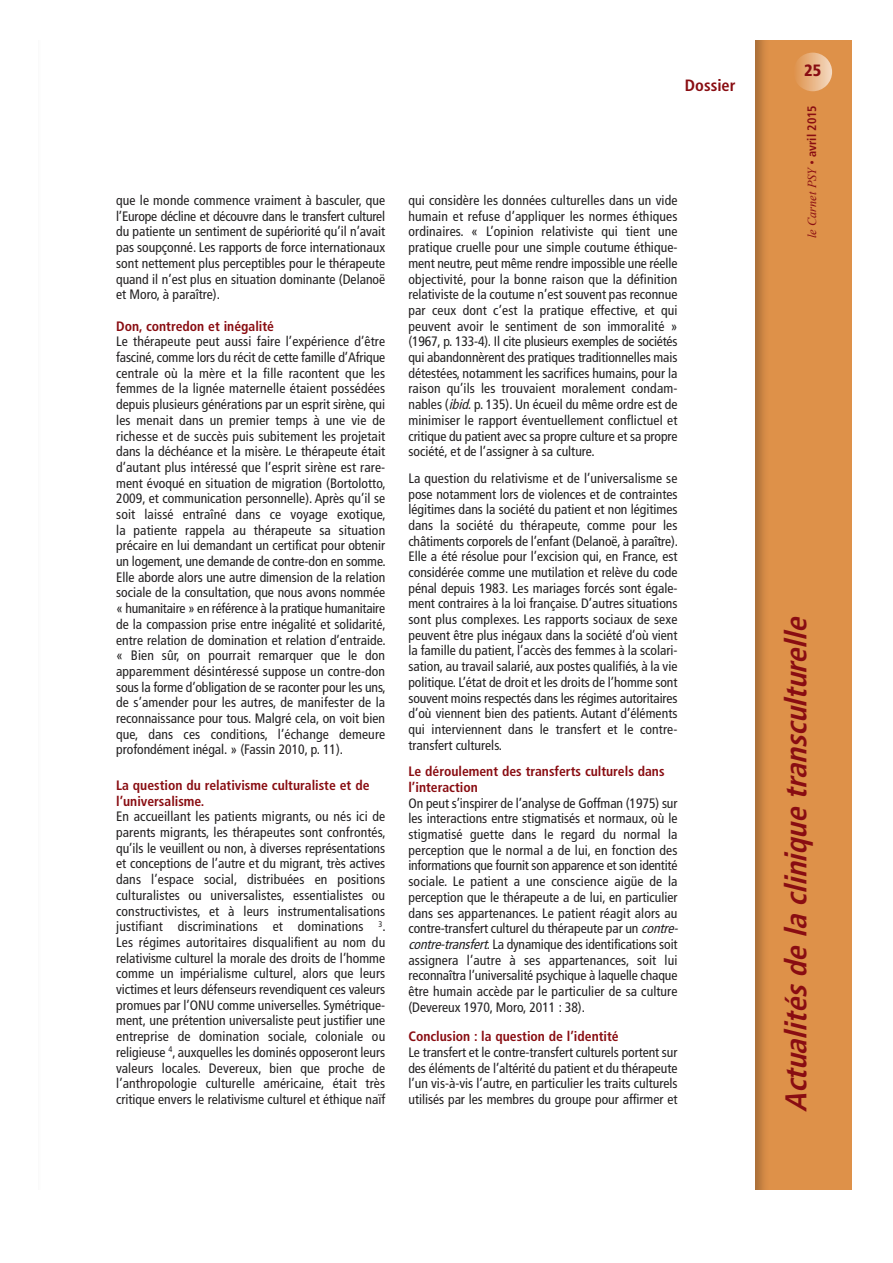
<style>
.page{position:relative;width:893px;height:1263px;background:#fff}
.page>*{position:absolute;margin:0;border:0;box-sizing:border-box;transform-origin:0 0}
.t1{font:italic 700 condensed 30px "Frutiger";color:#890d12}
.t2{font:700 condensed 16.35px "Frutiger";color:#890d12}
.t3{font:900 condensed 16.35px "Frutiger";color:#890d12}
.t4{font:condensed 13.65px/15.8px "Frutiger";color:#232122;text-align:justify}
.t5{font:700 condensed 13.65px/15.8px "Frutiger";color:#890d12}
.t6{font:italic 12.3px "Times New Roman";color:#890d12}
.s1{font-style:italic}
.s2{font-family:"Frutiger";font-weight:700;font-style:normal;font-stretch:condensed}
</style>
<div class="page">
<div style="left:755px;top:40px;width:96px;height:1149px;background:#de9149"></div>
<img style="left:797px;top:53px;width:35px;height:38px">
<p class="t2" style="left:685px;top:79px;width:52px">Dossier</p>
<p class="t4" style="left:116px;top:194px;width:270px">que le monde commence vraiment à basculer, que l’Europe décline et découvre dans le transfert culturel du patiente un sentiment de supériorité qu’il n’avait pas soupçonné. Les rapports de force internationaux sont nettement plus perceptibles pour le thérapeute quand il n’est plus en situation dominante (Delanoë et Moro, à paraître).</p>
<p class="t5" style="left:116px;top:319px;width:159px">Don, contredon et inégalité</p>
<p class="t4" style="left:116px;top:335px;width:271px">Le thérapeute peut aussi faire l’expérience d’être fasciné, comme lors du récit de cette famille d’Afrique centrale où la mère et la fille racontent que les femmes de la lignée maternelle étaient possédées depuis plusieurs générations par un esprit sirène, qui les menait dans un premier temps à une vie de richesse et de succès puis subitement les projetait dans la déchéance et la misère. Le thérapeute était d’autant plus intéressé que l’esprit sirène est rare&shy;ment évoqué en situation de migration (Bortolotto, 2009, et communication personnelle). Après qu’il se soit laissé entraîné dans ce voyage exotique, la patiente rappela au thérapeute sa situation précaire en lui demandant un certificat pour obtenir un logement, une demande de contre-don en somme.<br>Elle aborde alors une autre dimension de la relation sociale de la consultation, que nous avons nommée « humanitaire » en référence à la pratique humanitaire de la compassion prise entre inégalité et solidarité, entre relation de domination et relation d’entraide. « Bien sûr, on pourrait remarquer que le don apparemment désintéressé suppose un contre-don sous la forme d’obligation de se raconter pour les uns, de s’amender pour les autres, de manifester de la reconnaissance pour tous. Malgré cela, on voit bien que, dans ces conditions, l’échange demeure profondément inégal. » (Fassin 2010, p. 11).</p>
<p class="t5" style="left:116px;top:778px;width:255px">La question du relativisme culturaliste et de l’universalisme.</p>
<p class="t4" style="left:116px;top:810px;width:271px">En accueillant les patients migrants, ou nés ici de parents migrants, les thérapeutes sont confrontés, qu’ils le veuillent ou non, à diverses représentations et conceptions de l’autre et du migrant, très actives dans l’espace social, distribuées en positions culturalistes ou universalistes, essentialistes ou constructivistes, et à leurs instrumentalisations justifiant discriminations et dominations <sup>3</sup>.<br>Les régimes autoritaires disqualifient au nom du relativisme culturel la morale des droits de l’homme comme un impérialisme culturel, alors que leurs victimes et leurs défenseurs revendiquent ces valeurs promues par l’ONU comme universelles. Symétrique&shy;ment, une prétention universaliste peut justifier une entreprise de domination sociale, coloniale ou religieuse <sup>4</sup>, auxquelles les dominés opposeront leurs valeurs locales. Devereux, bien que proche de l’anthropologie culturelle américaine, était très critique envers le relativisme culturel et éthique naïf</p>
<p class="t4" style="left:408px;top:194px;width:270px">qui considère les données culturelles dans un vide humain et refuse d’appliquer les normes éthiques ordinaires. « L’opinion relativiste qui tient une pratique cruelle pour une simple coutume éthique&shy;ment neutre, peut même rendre impossible une réelle objectivité, pour la bonne raison que la définition relativiste de la coutume n’est souvent pas reconnue par ceux dont c’est la pratique effective, et qui peuvent avoir le sentiment de son immoralité » (1967, p. 133-4). Il cite plusieurs exemples de sociétés qui abandonnèrent des pratiques traditionnelles mais détestées, notamment les sacrifices humains, pour la raison qu’ils les trouvaient moralement condam&shy;nables (<span class="s1">ibid.</span>p. 135). Un écueil du même ordre est de minimiser le rapport éventuellement conflictuel et critique du patient avec sa propre culture et sa propre société, et de l’assigner à sa culture.</p>
<p class="t4" style="left:408px;top:471px;width:271px">La question du relativisme et de l’universalisme se pose notamment lors de violences et de contraintes légitimes dans la société du patient et non légitimes dans la société du thérapeute, comme pour les châtiments corporels de l’enfant (Delanoë, à paraître).<br>Elle a été résolue pour l’excision qui, en France, est considérée comme une mutilation et relève du code pénal depuis 1983. Les mariages forcés sont égale&shy;ment contraires à la loi française. D’autres situations sont plus complexes. Les rapports sociaux de sexe peuvent être plus inégaux dans la société d’où vient la famille du patient, l’accès des femmes à la scolari&shy;sation, au travail salarié, aux postes qualifiés, à la vie politique. L’état de droit et les droits de l’homme sont souvent moins respectés dans les régimes autoritaires d’où viennent bien des patients. Autant d’éléments qui interviennent dans le transfert et le contre&shy;transfert culturels.</p>
<p class="t5" style="left:408px;top:765px;width:257px">Le déroulement des transferts culturels dans l’interaction</p>
<p class="t4" style="left:408px;top:796px;width:274px;text-align:left">On peut s’inspirer de l’analyse de Goffman (1975) sur les interactions entre stigmatisés et normaux, où le stigmatisé guette dans le regard du normal la perception que le normal a de lui, en fonction des informations que fournit son apparence et son identité sociale. Le patient a une conscience aigüe de la perception que le thérapeute a de lui, en particulier dans ses appartenances. Le patient réagit alors au contre-transfert culturel du thérapeute par un <span class="s1">contre&shy;contre-transfert</span>. La dynamique des identifications soit assignera l’autre à ses appartenances, soit lui reconnaîtra l’universalité psychique à laquelle chaque être humain accède par le particulier de sa culture (Devereux 1970, Moro, 2011 : 38).</p>
<p class="t5" style="left:408px;top:1030px;width:212px">Conclusion : la question de l’identité</p>
<p class="t4" style="left:408px;top:1045px;width:270px">Le transfert et le contre-transfert culturels portent sur des éléments de l’altérité du patient et du thérapeute l’un vis-à-vis l’autre, en particulier les traits culturels utilisés par les membres du groupe pour affirmer et</p>
<p class="t3" style="left:804px;top:64px;width:19px">25</p>
<p class="t6" style="left:805px;top:238px;width:135px;rotate:-90deg">le Carnet PSY • <span class="s2">avril 2015</span></p>
<h1 class="t1" style="left:784px;top:1112px;width:503px;rotate:-90deg">Actualitésde la cliniq ue transculturelle</h1>
</div>
